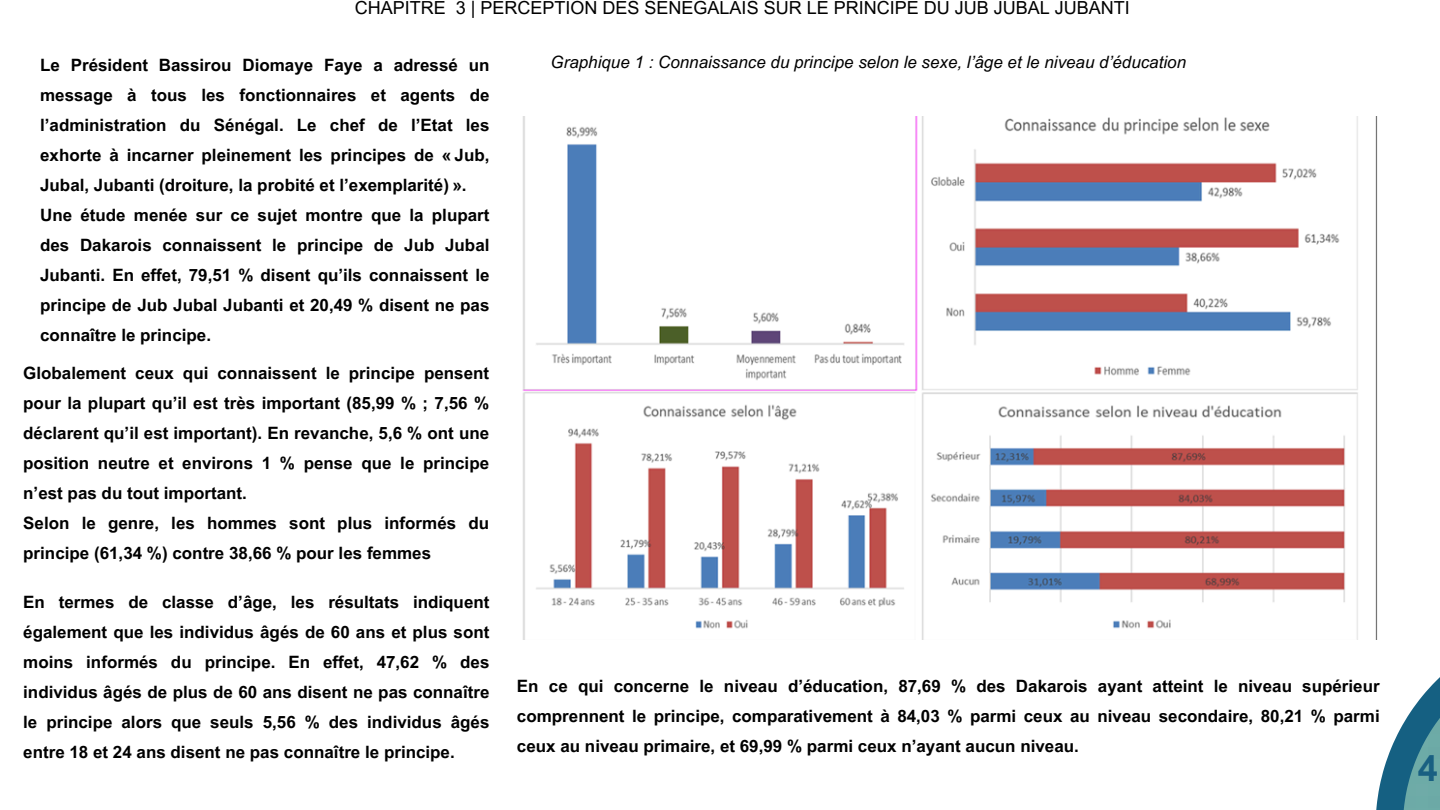
<style>
.page{position:relative;width:1440px;height:810px;background:#fff}
.page>*{position:absolute;margin:0;border:0;box-sizing:border-box;transform-origin:0 0}
.t1{font:700 36px "Arial MT Pro";color:#196082}
.t2{font:18px "Arial MT Pro";color:#000}
.t3{font:700 17px/30px "Arial MT Pro";color:#000}
.t4{font:italic 17px "Arial MT Pro";color:#000}
</style>
<div class="page">
<img style="left:522px;top:116px;width:856px;height:523px">
<svg style="left:1376px;top:620px;width:27px;height:190px"></svg>
<img style="left:1403px;top:677px;width:37px;height:133px">
<p class="t2" style="left:355px;top:1px;width:776px">CHAPITRE 3 | PERCEPTION DES SÉNÉGALAIS SUR LE PRINCIPE DU JUB JUBAL JUBANTI</p>
<p class="t4" style="left:550px;top:56px;width:637px">Graphique 1 : Connaissance du principe selon le sexe, l’âge et le niveau d’éducation</p>
<h2 class="t3" style="left:40px;top:52px;width:451px">Le Président Bassirou Diomaye Faye a adressé un message à tous les fonctionnaires et agents de l’administration du Sénégal. Le chef de l’Etat les exhorte à incarner pleinement les principes de « Jub, Jubal, Jubanti (droiture, la probité et l’exemplarité) ».<br>Une étude menée sur ce sujet montre que la plupart des Dakarois connaissent le principe de Jub Jubal Jubanti. En effet, 79,51 % disent qu’ils connaissent le principe de Jub Jubal Jubanti et 20,49 % disent ne pas connaître le principe.</h2>
<h2 class="t3" style="left:23px;top:360px;width:467px">Globalement ceux qui connaissent le principe pensent pour la plupart qu’il est très important (85,99 % ; 7,56 % déclarent qu’il est important). En revanche, 5,6 % ont une position neutre et environs 1 % pense que le principe n’est pas du tout important.<br>Selon le genre, les hommes sont plus informés du principe (61,34 %) contre 38,66 % pour les femmes</h2>
<h2 class="t3" style="left:23px;top:589px;width:468px;text-align:justify">En termes de classe d’âge, les résultats indiquent également que les individus âgés de 60 ans et plus sont moins informés du principe. En effet, 47,62 % des individus âgés de plus de 60 ans disent ne pas connaître le principe alors que seuls 5,56 % des individus âgés entre 18 et 24 ans disent ne pas connaître le principe.</h2>
<p class="t3" style="left:517px;top:673px;width:864px;text-align:justify">En ce qui concerne le niveau d’éducation, 87,69 % des Dakarois ayant atteint le niveau supérieur comprennent le principe, comparativement à 84,03 % parmi ceux au niveau secondaire, 80,21 % parmi ceux au niveau primaire, et 69,99 % parmi ceux n’ayant aucun niveau.</p>
<h2 class="t1" style="left:1418px;top:754px;width:22px">4</h2>
</div>
